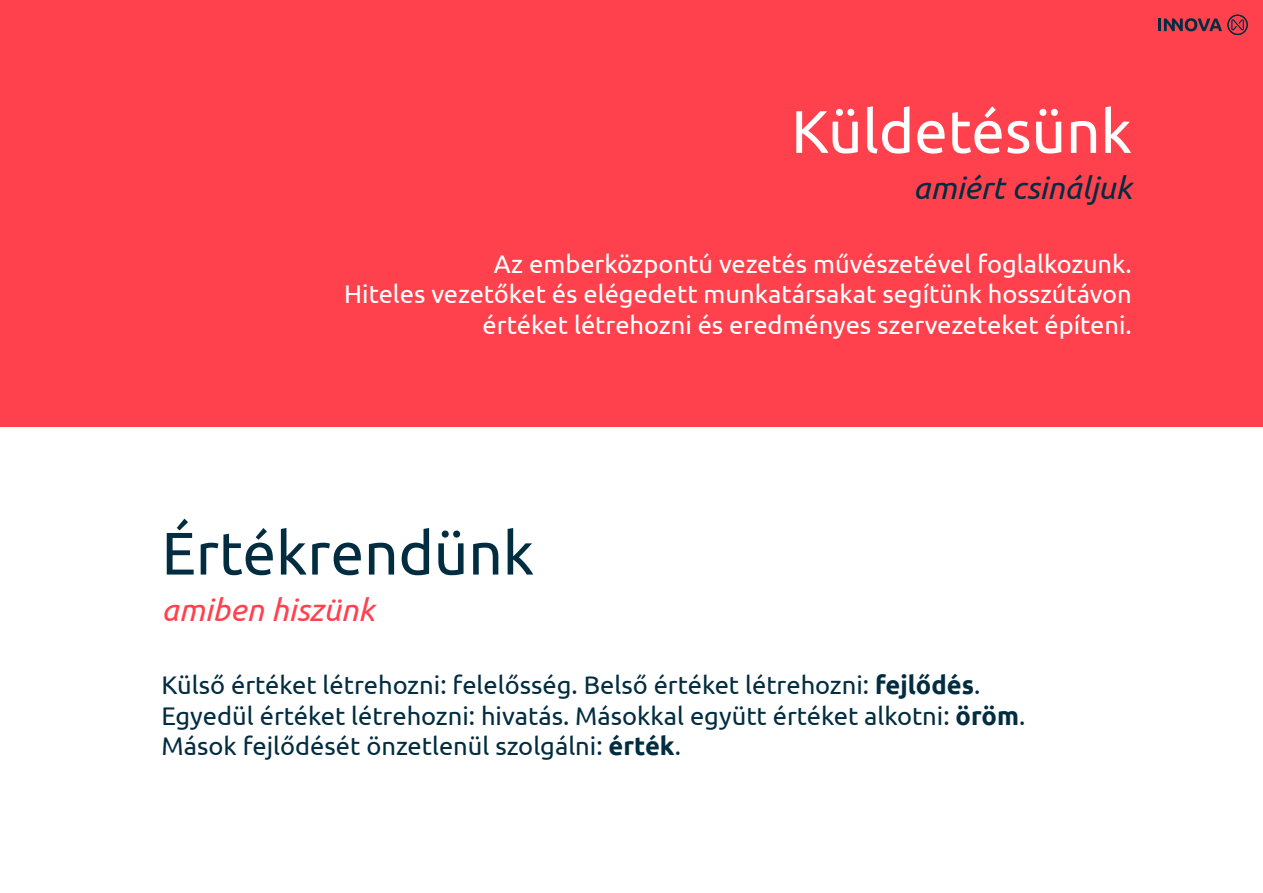
<style>
.page{position:relative;width:1263px;height:893px;background:#fff}
.page>*{position:absolute;margin:0;border:0;box-sizing:border-box;transform-origin:0 0}
.t1{font:60px "Ubuntu";color:#022d41}
.t2{font:60px "Ubuntu";color:#fff}
.t3{font:italic 31.5px "Ubuntu";color:#022d41}
.t4{font:italic 31.5px "Ubuntu";color:#ff414d}
.t5{font:25.5px/30.6px "Ubuntu";color:#022d41}
.t6{font:25.5px/30.6px "Ubuntu";color:#fff;text-align:right}
.s1{font-weight:700}
</style>
<div class="page">
<div style="left:0;top:0;width:1263px;height:427px;background:#ff414d"></div>
<svg style="left:1158px;top:15px;width:90px;height:20px"></svg>
<h1 class="t2" style="left:791px;top:95px;width:342px">Küldetésünk</h1>
<p class="t3" style="left:913px;top:169px;width:220px">amiért csináljuk</p>
<p class="t6" style="left:344px;top:247px;width:789px">Az emberközpontú vezetés művészetével foglalkozunk.<br>Hiteles vezetőket és elégedett munkatársakat segítünk hosszútávon értéket létrehozni és eredményes szervezeteket építeni.</p>
<h1 class="t1" style="left:162px;top:517px;width:374px">Értékrendünk</h1>
<p class="t4" style="left:162px;top:591px;width:214px">amiben hiszünk</p>
<p class="t5" style="left:162px;top:669px;width:865px">Külső értéket létrehozni: felelősség. Belső értéket létrehozni: <span class="s1">fejlődés</span>.<br>Egyedül értéket létrehozni: hivatás. Másokkal együtt értéket alkotni: <span class="s1">öröm</span>.<br>Mások fejlődését önzetlenül szolgálni: <span class="s1">érték</span>.</p>
</div>
